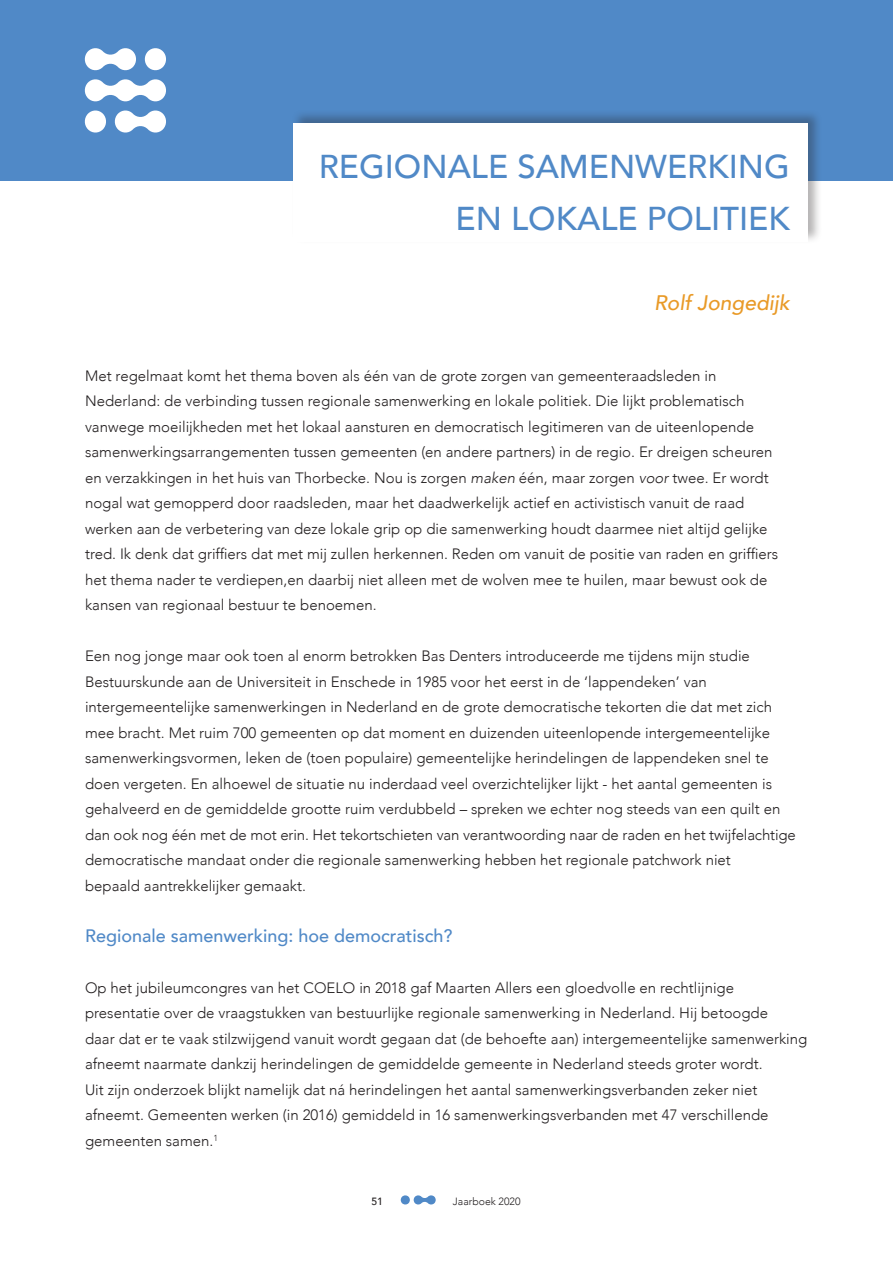
<style>
.page{position:relative;width:893px;height:1263px;background:#fff}
.page>*{position:absolute;margin:0;border:0;box-sizing:border-box;transform-origin:0 0}
.t1{font:500 33px/52.5px "Avenir";color:#5089c7;text-align:right}
.t2{font:italic 500 21px "Avenir";color:#e99a27}
.t3{font:500 18px "Avenir";color:#5089c7}
.t4{font:300 15px/25.5px "Avenir";color:#231f20}
.t5{font:300 10.5px "Avenir";color:#231f20}
.t6{font:500 10.5px "Avenir";color:#231f20}
.s1{font-style:italic}
</style>
<div class="page">
<div style="left:0;top:0;width:893px;height:181px;background:#5089c7"></div>
<svg style="left:84px;top:110px;width:22px;height:23px"></svg>
<svg style="left:84px;top:48px;width:52px;height:23px"></svg>
<svg style="left:84px;top:79px;width:82px;height:23px"></svg>
<svg style="left:114px;top:110px;width:52px;height:23px"></svg>
<svg style="left:144px;top:48px;width:22px;height:23px"></svg>
<div style="left:291px;top:109px;width:531px;height:135px;background:#231f20;opacity:.34"></div>
<div style="left:293px;top:123px;width:515px;height:119px;background:#fff"></div>
<svg style="left:400px;top:1195px;width:36px;height:10px"></svg>
<p class="t1" style="left:319px;top:138px;width:473px">REGIONALE SAMENWERKING<br>EN LOKALE POLITIEK</p>
<p class="t2" style="left:654px;top:290px;width:137px">Rolf Jongedijk</p>
<p class="t4" style="left:85px;top:363px;width:695px">Met regelmaat komt het thema boven als één van de grote zorgen van gemeenteraadsleden in Nederland: de verbinding tussen regionale samenwerking en lokale politiek. Die lijkt problematisch vanwege moeilijkheden met het lokaal aansturen en democratisch legitimeren van de uiteenlopende samenwerkingsarrangementen tussen gemeenten (en andere partners) in de regio. Er dreigen scheuren en verzakkingen in het huis van Thorbecke. Nou is zorgen <span class="s1">maken</span> één, maar zorgen <span class="s1">voor</span> twee. Er wordt nogal wat gemopperd door raadsleden, maar het daadwerkelijk actief en activistisch vanuit de raad werken aan de verbetering van deze lokale grip op die samenwerking houdt daarmee niet altijd gelijke tred. Ik denk dat griffiers dat met mij zullen herkennen. Reden om vanuit de positie van raden en griffiers het thema nader te verdiepen,en daarbij niet alleen met de wolven mee te huilen, maar bewust ook de kansen van regionaal bestuur te benoemen.</p>
<p class="t4" style="left:85px;top:643px;width:712px">Een nog jonge maar ook toen al enorm betrokken Bas Denters introduceerde me tijdens mijn studie Bestuurskunde aan de Universiteit in Enschede in 1985 voor het eerst in de ‘lappendeken’ van intergemeentelijke samenwerkingen in Nederland en de grote democratische tekorten die dat met zich mee bracht. Met ruim 700 gemeenten op dat moment en duizenden uiteenlopende intergemeentelijke samenwerkingsvormen, leken de (toen populaire) gemeentelijke herindelingen de lappendeken snel te doen vergeten. En alhoewel de situatie nu inderdaad veel overzichtelijker lijkt - het aantal gemeenten is gehalveerd en de gemiddelde grootte ruim verdubbeld – spreken we echter nog steeds van een quilt en dan ook nog één met de mot erin. Het tekortschieten van verantwoording naar de raden en het twijfelachtige democratische mandaat onder die regionale samenwerking hebben het regionale patchwork niet<br>bepaald aantrekkelijker gemaakt.</p>
<p class="t3" style="left:85px;top:920px;width:369px">Regionale samenwerking: hoe democratisch?</p>
<p class="t4" style="left:85px;top:975px;width:724px">Op het jubileumcongres van het COELO in 2018 gaf Maarten Allers een gloedvolle en rechtlijnige presentatie over de vraagstukken van bestuurlijke regionale samenwerking in Nederland. Hij betoogde<br>daar dat er te vaak stilzwijgend vanuit wordt gegaan dat (de behoefte aan) intergemeentelijke samenwerking afneemt naarmate dankzij herindelingen de gemiddelde gemeente in Nederland steeds groter wordt.<br>Uit zijn onderzoek blijkt namelijk dat ná herindelingen het aantal samenwerkingsverbanden zeker niet afneemt. Gemeenten werken (in 2016) gemiddeld in 16 samenwerkingsverbanden met 47 verschillende gemeenten samen.<sup>1</sup></p>
<p class="t6" style="left:371px;top:1192px;width:13px">51</p>
<p class="t5" style="left:453px;top:1195px;width:69px">Jaarboek 2020</p>
</div>
